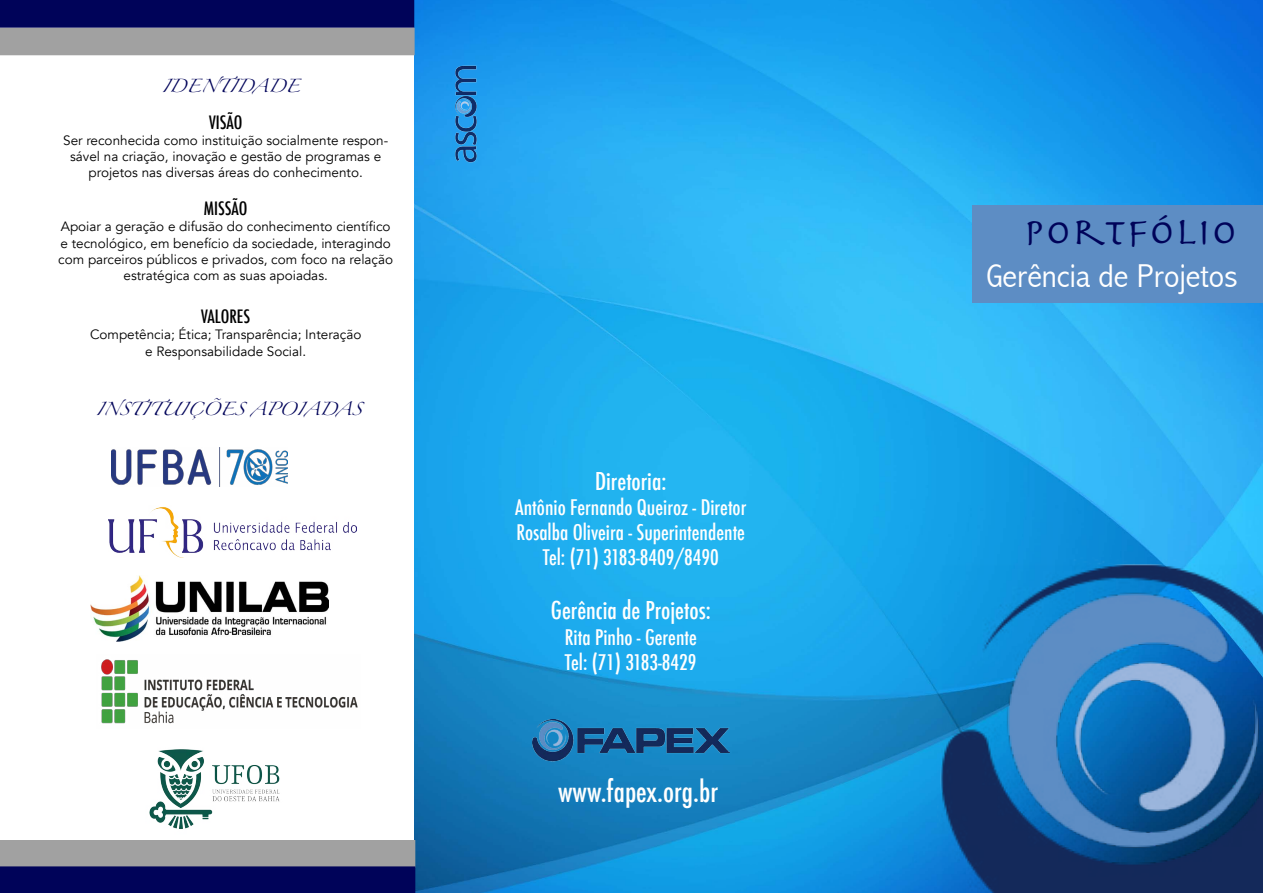
<style>
.page{position:relative;width:1263px;height:893px;background:#fff}
.page>*{position:absolute;margin:0;border:0;box-sizing:border-box;transform-origin:0 0}
.t1{font:38.7px "Herculanum";color:#000359;scale:1.09 1}
.t2{font:300 condensed 33.15px "Abadi";color:#fff;scale:1.09 1}
.t3{font:500 condensed 28.5px "Futura";color:#fff}
.t4{font:500 condensed 24px "Futura";color:#fff}
.t5{font:500 condensed 21px/25.2px "Futura";color:#fff;text-align:center}
.t6{font:500 condensed 18px "Futura";color:#000}
.t7{font:13.5px/16.2px "Avenir";color:#000;text-align:center}
.t8{font:12px "Zapfino";color:#000359}
</style>
<div class="page">
<img style="left:111px;top:447px;width:176px;height:39px">
<img style="left:149px;top:749px;width:131px;height:80px">
<img style="left:91px;top:576px;width:237px;height:65px">
<img style="left:108px;top:507px;width:248px;height:51px">
<img style="left:101px;top:659px;width:257px;height:65px">
<img style="left:415px;top:0;width:848px;height:893px">
<img style="left:937px;top:542px;width:326px;height:351px">
<div style="left:1235px;top:206px;width:28px;height:97px;background:#5d8dc4"></div>
<img style="left:533px;top:720px;width:197px;height:43px">
<img style="left:453px;top:62px;width:26px;height:101px">
<svg style="left:0;top:0;width:415px;height:55px;background:#50517d"></svg>
<svg style="left:0;top:840px;width:415px;height:53px;background:#50517c"></svg>
<div style="left:972px;top:205px;width:265px;height:98px;background:#5d8dc4"></div>
<p class="t8" style="left:162px;top:81px;width:139px">IDENTIDADE</p>
<h3 class="t6" style="left:209px;top:111px;width:35px">VISÃO</h3>
<p class="t7" style="left:63px;top:132px;width:327px">Ser reconhecida como instituição socialmente respon&shy;sável na criação, inovação e gestão de programas e projetos nas diversas áreas do conhecimento.</p>
<h3 class="t6" style="left:204px;top:197px;width:45px">MISSÃO</h3>
<p class="t7" style="left:58px;top:219px;width:336px">Apoiar a geração e difusão do conhecimento científico e tecnológico, em benefício da sociedade, interagindo com parceiros públicos e privados, com foco na relação estratégica com as suas apoiadas.</p>
<h3 class="t6" style="left:201px;top:305px;width:51px">VALORES</h3>
<p class="t7" style="left:90px;top:327px;width:273px">Competência; Ética; Transparência; Interação e Responsabilidade Social.</p>
<p class="t8" style="left:96px;top:404px;width:267px">INSTITUIÇÕES APOIADAS</p>
<h3 class="t4" style="left:595px;top:466px;width:73px">Diretoria:</h3>
<h3 class="t5" style="left:515px;top:495px;width:233px">Antônio Fernando Queiroz - Diretor<br>Rosalba Oliveira - Superintendente<br>Tel: (71) 3183-8409/8490</h3>
<h3 class="t4" style="left:551px;top:595px;width:161px">Gerência de Projetos:</h3>
<h3 class="t5" style="left:565px;top:624px;width:134px;text-align:left">Rita Pinho - Gerente<br>Tel: (71) 3183-8429</h3>
<h3 class="t3" style="left:558px;top:773px;width:161px">www.fapex.org.br</h3>
<h1 class="t1" style="left:1023px;top:207px;width:198px">Portfólio</h1>
<h2 class="t2" style="left:986px;top:257px;width:232px">Gerência de Projetos</h2>
</div>
